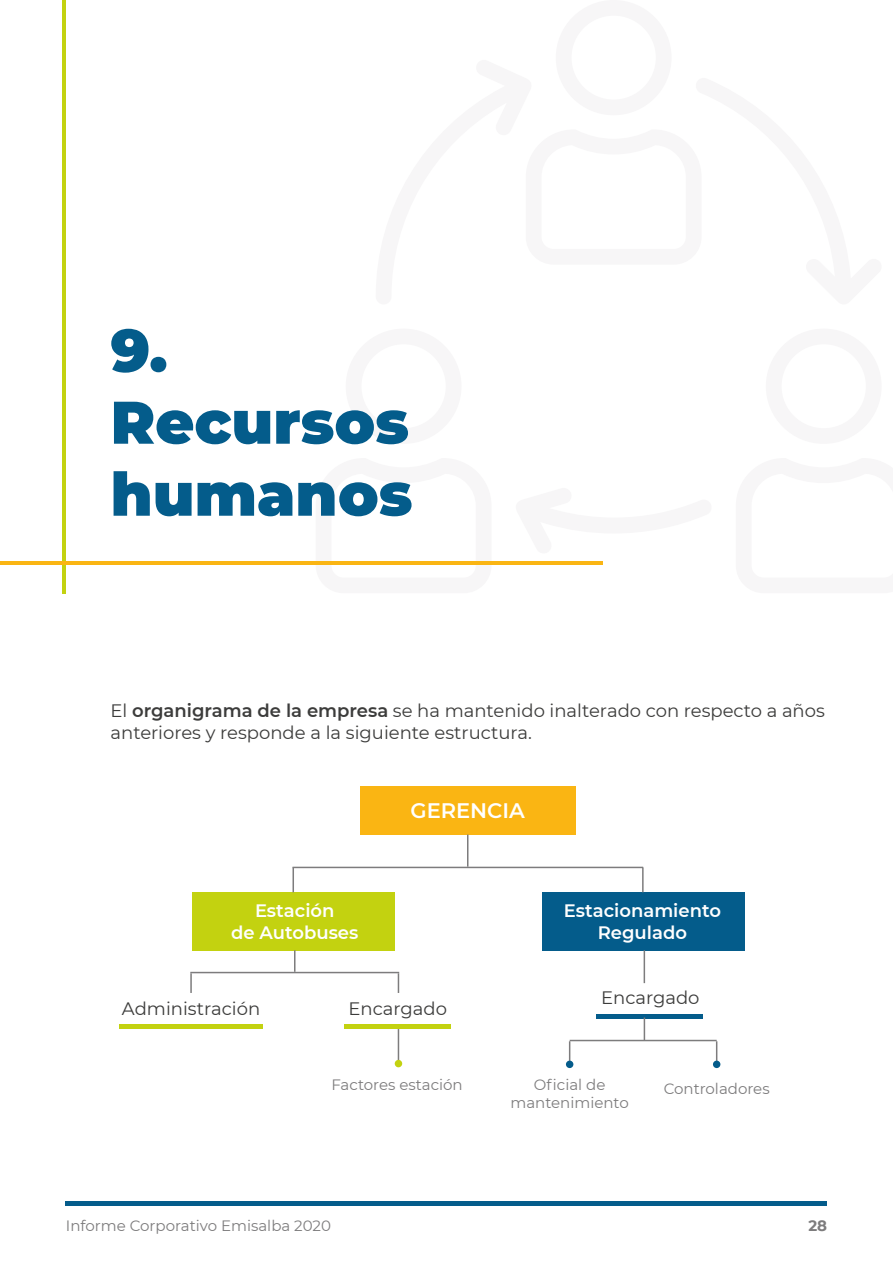
<style>
.page{position:relative;width:893px;height:1263px;background:#fff}
.page>*{position:absolute;margin:0;border:0;box-sizing:border-box;transform-origin:0 0}
.t1{font:900 60px/72px "Montserrat";color:#045c8b}
.t2{font:600 21px "Montserrat";color:#fff}
.t3{font:18px/21.6px "Montserrat";color:#3c3c3b}
.t4{font:600 18px/21.6px "Montserrat";color:#fff;text-align:center}
.t5{font:15px/18px "Montserrat";color:#7d7c7d;text-align:center}
.t6{font:700 15px "Montserrat";color:#7d7c7d}
.s1{font-weight:600}
</style>
<div class="page">
<hr style="left:66px;top:1201px;width:761px;height:4px;background:#045c8b">
<hr style="left:63px;top:0;width:3px;height:593px;background:#c3d210">
<hr style="left:0;top:561px;width:603px;height:4px;background:#fab513">
<div style="left:360px;top:786px;width:215px;height:49px;background:#fab513"></div>
<div style="left:542px;top:892px;width:202px;height:58px;background:#045c8b"></div>
<div style="left:193px;top:892px;width:202px;height:58px;background:#c3d210"></div>
<div style="left:119px;top:1024px;width:144px;height:5px;background:#c3d210"></div>
<hr style="left:597px;top:1014px;width:106px;height:4px;background:#045c8b">
<hr style="left:467px;top:834px;width:1px;height:33px;background:#7d7c7d">
<svg style="left:294px;top:950px;width:1px;height:22px"></svg>
<svg style="left:644px;top:1017px;width:1px;height:23px"></svg>
<hr style="left:398px;top:1024px;width:1px;height:36px;background:#7d7c7d">
<hr style="left:644px;top:950px;width:1px;height:33px;background:#7d7c7d">
<hr style="left:642px;top:867px;width:2px;height:25px;background:#7d7c7d">
<svg style="left:398px;top:973px;width:1px;height:20px"></svg>
<svg style="left:716px;top:1041px;width:1px;height:19px"></svg>
<hr style="left:292px;top:867px;width:2px;height:25px;background:#7d7c7d">
<hr style="left:190px;top:973px;width:2px;height:20px;background:#7d7c7d">
<svg style="left:569px;top:1041px;width:1px;height:19px"></svg>
<hr style="left:292px;top:867px;width:351px;height:1px;background:#7d7c7d">
<hr style="left:190px;top:972px;width:209px;height:1px;background:#7d7c7d">
<hr style="left:570px;top:1040px;width:147px;height:1px;background:#7d7c7d">
<div style="left:713px;top:1060px;width:7px;height:8px;background:#045c8b;border-radius:50%"></div>
<div style="left:566px;top:1060px;width:7px;height:8px;background:#045c8b;border-radius:50%"></div>
<div style="left:395px;top:1060px;width:7px;height:7px;background:#c3d210;border-radius:50%"></div>
<div style="left:344px;top:1024px;width:107px;height:5px;background:#c3d210"></div>
<h1 class="t1" style="left:111px;top:311px;width:304px">9.<br>Recursos humanos</h1>
<p class="t3" style="left:111px;top:699px;width:716px">El <span class="s1">organigrama de la empresa</span> se ha mantenido inalterado con respecto a años anteriores y responde a la siguiente estructura.</p>
<p class="t4" style="left:231px;top:899px;width:129px">Estación<br>de Autobuses</p>
<p class="t2" style="left:411px;top:796px;width:116px">GERENCIA</p>
<p class="t3" style="left:122px;top:997px;width:140px">Administración</p>
<p class="t3" style="left:348px;top:997px;width:100px">Encargado</p>
<p class="t4" style="left:564px;top:899px;width:159px">Estacionamiento<br>Regulado</p>
<p class="t3" style="left:601px;top:986px;width:100px">Encargado</p>
<p class="t5" style="left:331px;top:1075px;width:133px">Factores estación</p>
<p class="t5" style="left:510px;top:1075px;width:120px">Oficial de mantenimiento</p>
<p class="t5" style="left:664px;top:1079px;width:108px">Controladores</p>
<p class="t5" style="left:66px;top:1216px;width:267px">Informe Corporativo Emisalba 2020</p>
<p class="t6" style="left:808px;top:1214px;width:20px">28</p>
</div>
